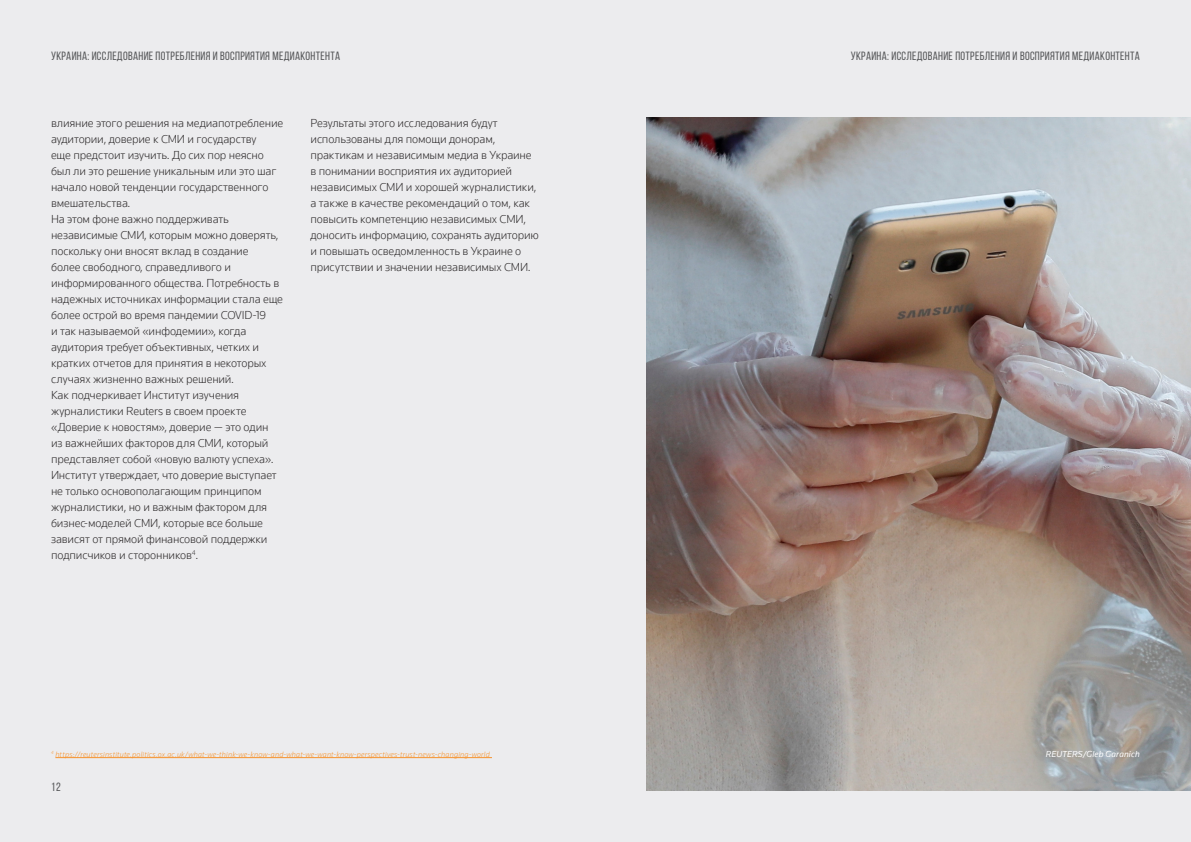
<style>
.page{position:relative;width:1191px;height:842px;background:#ececee}
.page>*{position:absolute;margin:0;border:0;box-sizing:border-box;transform-origin:0 0}
.t1{font:300 12px/16px "Knowledge";letter-spacing:-.01em;color:#2e2b2c}
.t2{font:12px "Bebas Neue";letter-spacing:.025em;color:#57585a}
.t3{font:italic 9px "Knowledge";letter-spacing:.015em;color:#fff}
.t4{font:italic 300 8px "Knowledge";letter-spacing:.02em;color:#f6922c}
</style>
<div class="page">
<img style="left:646px;top:118px;width:545px;height:673px">
<hr style="left:55px;top:757px;width:437px;height:1px;background:#f6922c">
<p class="t2" style="left:51px;top:49px;width:291px">Украина: исследование потребления и восприятия медиаконтента</p>
<p class="t2" style="left:850px;top:49px;width:291px">Украина: исследование потребления и восприятия медиаконтента</p>
<p class="t1" style="left:51px;top:115px;width:234px">влияние этого решения на медиапотребление аудитории, доверие к СМИ и государству<br>еще предстоит изучить. До сих пор неясно был ли это решение уникальным или это шаг начало новой тенденции государственного вмешательства.</p>
<p class="t1" style="left:51px;top:211px;width:233px">На этом фоне важно поддерживать независимые СМИ, которым можно доверять, поскольку они вносят вклад в создание<br>более свободного, справедливого и информированного общества. Потребность в надежных источниках информации стала еще более острой во время пандемии COVID-19<br>и так называемой «инфодемии», когда аудитория требует объективных, четких и кратких отчетов для принятия в некоторых случаях жизненно важных решений.<br>Как подчеркивает Институт изучения журналистики Reuters в своем проекте «Доверие к новостям», доверие — это один из важнейших факторов для СМИ, который представляет собой «новую валюту успеха».<br>Институт утверждает, что доверие выступает не только основополагающим принципом журналистики, но и важным фактором для бизнес-моделей СМИ, которые все больше зависят от прямой финансовой поддержки подписчиков и сторонников<sup>4</sup>.</p>
<p class="t1" style="left:310px;top:115px;width:230px">Результаты этого исследования будут использованы для помощи донорам, практикам и независимым медиа в Украине в понимании восприятия их аудиторией независимых СМИ и хорошей журналистики, а также в качестве рекомендаций о том, как повысить компетенцию независимых СМИ, доносить информацию, сохранять аудиторию и повышать осведомленность в Украине о присутствии и значении независимых СМИ.</p>
<p class="t4" style="left:51px;top:749px;width:440px"><sup>4</sup> https://reutersinstitute.politics.ox.ac.uk/what-we-think-we-know-and-what-we-want-know-perspectives-trust-news-changing-world</p>
<p class="t2" style="left:51px;top:780px;width:11px">12</p>
<p class="t3" style="left:1046px;top:748px;width:95px">REUTERS/Gleb Garanich</p>
</div>
